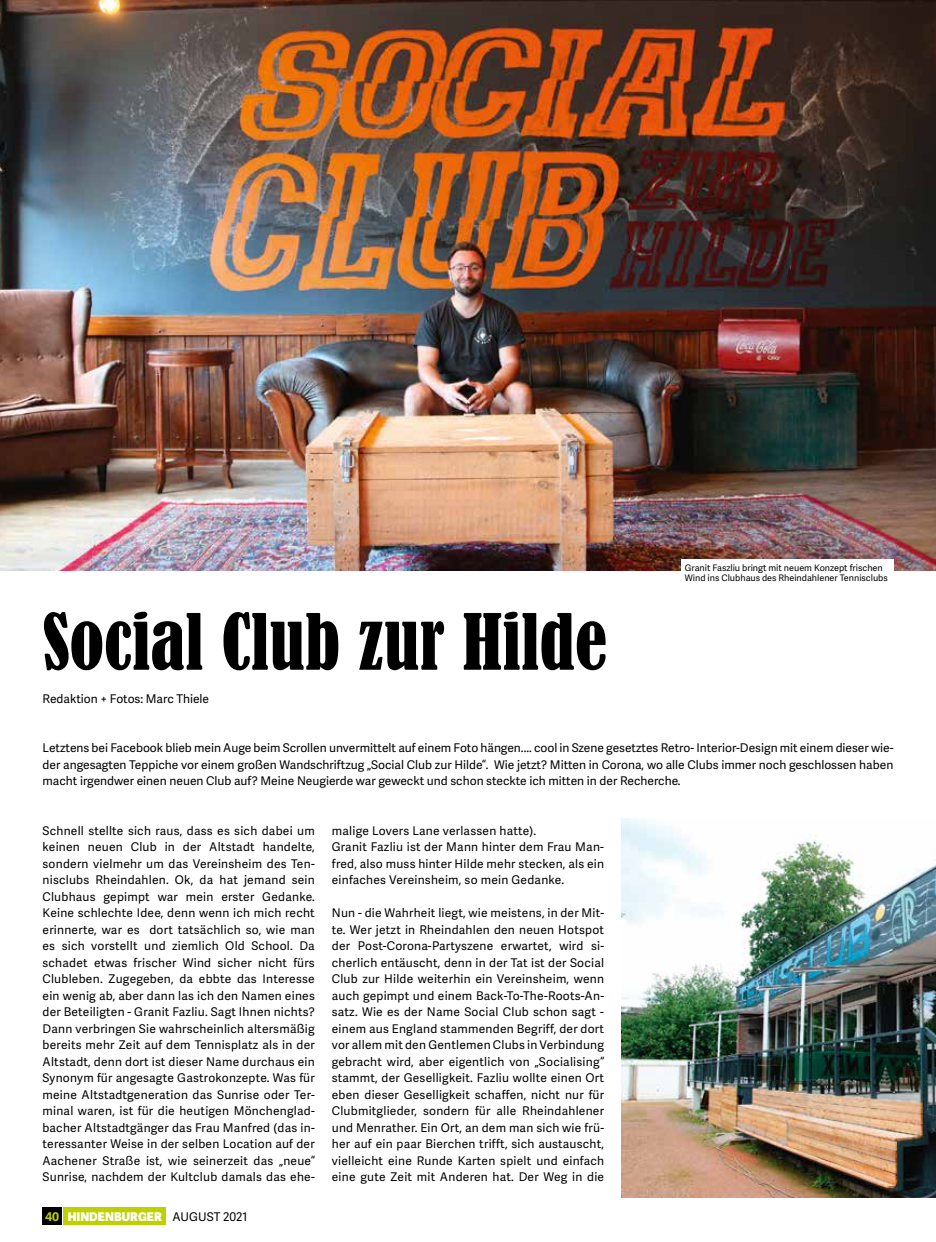
<style>
.page{position:relative;width:936px;height:1242px;background:#fff}
.page>*{position:absolute;margin:0;border:0;box-sizing:border-box;transform-origin:0 0}
.t1{font:condensed 72px "Bernard";color:#000}
.t2{font:12px/16.5px "Adelle Sans";letter-spacing:.02em;color:#000;text-align:justify}
.t3{font:12px "Adelle Sans";color:#000}
.t4{font:800 12px "Adelle Sans";color:#fff}
.t5{font:9px/10.8px "Adelle Sans";color:#000}
.s1{font-weight:700;color:#bed000}
.s2{font-weight:400;color:#000}
</style>
<div class="page">
<img style="left:0;top:0;width:935px;height:571px">
<img style="left:621px;top:818px;width:314px;height:380px">
<div style="left:64px;top:1207px;width:102px;height:18px;background:#bed000"></div>
<div style="left:43px;top:1207px;width:19px;height:18px;background:#000"></div>
<div style="left:680px;top:559px;width:213px;height:26px;background:#fff"></div>
<h1 class="t1" style="left:43px;top:600px;width:566px">Social Club zur Hilde</h1>
<p class="t3" style="left:43px;top:691px;width:168px">Redaktion + Fotos: Marc Thiele</p>
<p class="t5" style="left:685px;top:562px;width:204px">Granit Faszliu bringt mit neuem Konzept frischen<br>Wind ins Clubhaus des Rheindahlener Tennisclubs</p>
<p class="t2" style="left:43px;top:740px;width:852px">Letztens bei Facebook blieb mein Auge beim Scrollen unvermittelt auf einem Foto hängen.... cool in Szene gesetztes Retro- Interior-Design mit einem dieser wie&shy;der angesagten Teppiche vor einem großen Wandschriftzug „Social Club zur Hilde“. Wie jetzt? Mitten in Corona, wo alle Clubs immer noch geschlossen haben macht irgendwer einen neuen Club auf? Meine Neugierde war geweckt und schon steckte ich mitten in der Recherche.</p>
<p class="t2" style="left:43px;top:822px;width:274px">Schnell stellte sich raus, dass es sich dabei um keinen neuen Club in der Altstadt handelte, sondern vielmehr um das Vereinsheim des Ten&shy;nisclubs Rheindahlen. Ok, da hat jemand sein Clubhaus gepimpt war mein erster Gedanke.<br>Keine schlechte Idee, denn wenn ich mich recht erinnerte, war es dort tatsächlich so, wie man es sich vorstellt und ziemlich Old School. Da schadet etwas frischer Wind sicher nicht fürs Clubleben. Zugegeben, da ebbte das Interesse ein wenig ab, aber dann las ich den Namen eines der Beteiligten - Granit Fazliu. Sagt Ihnen nichts?<br>Dann verbringen Sie wahrscheinlich altersmäßig bereits mehr Zeit auf dem Tennisplatz als in der Altstadt, denn dort ist dieser Name durchaus ein Synonym für angesagte Gastrokonzepte. Was für meine Altstadtgeneration das Sunrise oder Ter&shy;minal waren, ist für die heutigen Mönchenglad&shy;bacher Altstadtgänger das Frau Manfred (das in&shy;teressanter Weise in der selben Location auf der Aachener Straße ist, wie seinerzeit das „neue“ Sunrise, nachdem der Kultclub damals das ehe-</p>
<p class="t2" style="left:332px;top:822px;width:274px;text-align:left">malige Lovers Lane verlassen hatte).<br>Granit Fazliu ist der Mann hinter dem Frau Man&shy;fred, also muss hinter Hilde mehr stecken, als ein einfaches Vereinsheim, so mein Gedanke.</p>
<p class="t2" style="left:332px;top:905px;width:274px">Nun - die Wahrheit liegt, wie meistens, in der Mit&shy;te. Wer jetzt in Rheindahlen den neuen Hotspot der Post-Corona-Partyszene erwartet, wird si&shy;cherlich entäuscht, denn in der Tat ist der Social Club zur Hilde weiterhin ein Vereinsheim, wenn auch gepimpt und einem Back-To-The-Roots-An&shy;satz. Wie es der Name Social Club schon sagt - einem aus England stammenden Begriff, der dort vor allem mit den Gentlemen Clubs in Verbindung gebracht wird, aber eigentlich von „Socialising“ stammt, der Geselligkeit. Fazliu wollte einen Ort eben dieser Geselligkeit schaffen, nicht nur für Clubmitglieder, sondern für alle Rheindahlener und Menrather. Ein Ort, an dem man sich wie frü&shy;her auf ein paar Bierchen trifft, sich austauscht, vielleicht eine Runde Karten spielt und einfach eine gute Zeit mit Anderen hat. Der Weg in die</p>
<p class="t4" style="left:45px;top:1208px;width:204px"><span class="s1">40</span> HINDENBURGER <span class="s2">AUGUST 2021</span></p>
</div>
